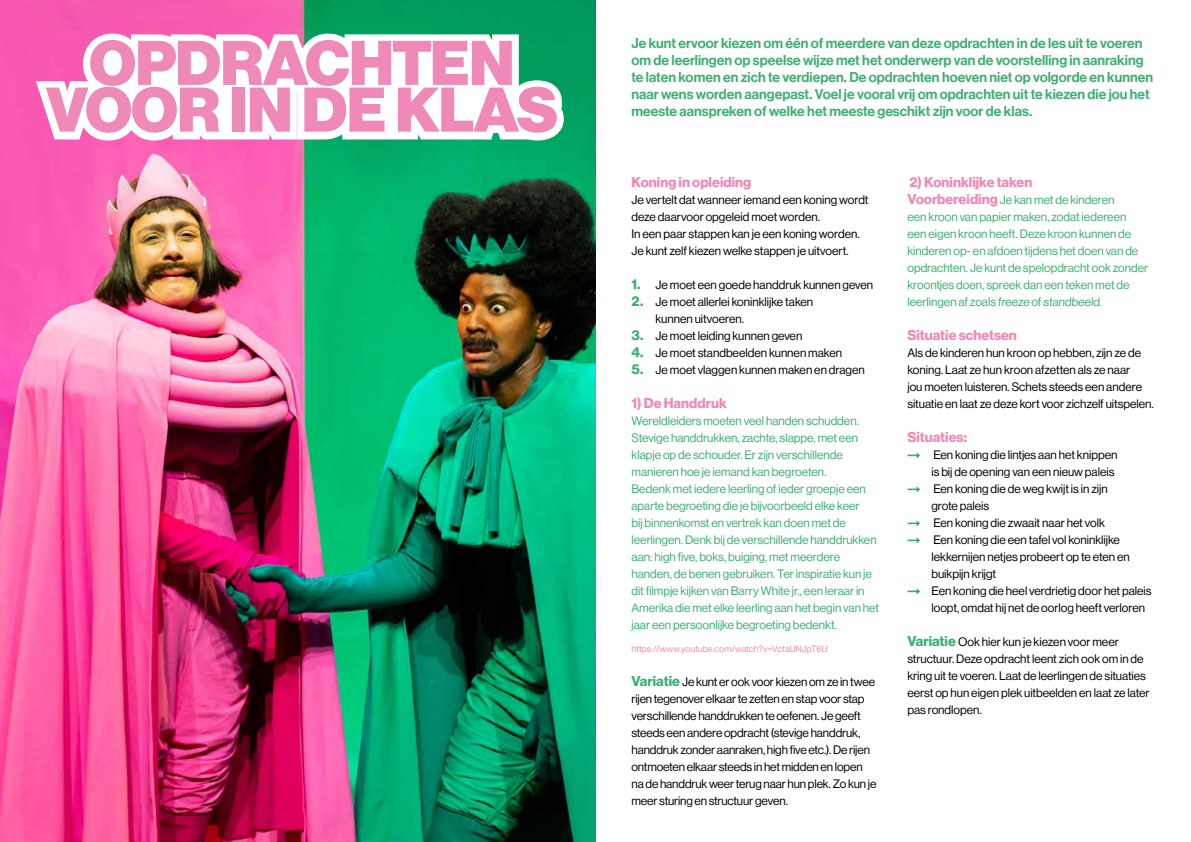
<style>
.page{position:relative;width:1191px;height:842px;background:#fff}
.page>*{position:absolute;margin:0;border:0;box-sizing:border-box;transform-origin:0 0}
.t1{font:14px/17px "Neue Haas Display Mediu";color:#3daf72}
.t2{font:700 14px "Neue Haas Display";letter-spacing:.005em;color:#ef89b7}
.t3{font:12px/17px "Neue Haas Display";color:#000}
.t4{font:12px/17px "Neue Haas Display";color:#3daf72}
.t5{font:9px "Neue Haas Display";letter-spacing:.01em;color:#ef89b7}
.s1{font-weight:700;font-size:14px;color:#3daf72}
.s2{font-weight:700;font-size:14px;color:#ef89b7}
.s3{font-family:"Circular Std";font-weight:900;color:#3daf72}
</style>
<div class="page">
<img style="left:0;top:0;width:595px;height:842px">
<svg style="left:36px;top:34px;width:528px;height:107px"></svg>
<svg style="left:46px;top:40px;width:511px;height:93px"></svg>
<p class="t1" style="left:631px;top:35px;width:523px">Je kunt ervoor kiezen om één of meerdere van deze opdrachten in de les uit te voeren om de leerlingen op speelse wijze met het onderwerp van de voorstelling in aanraking te laten komen en zich te verdiepen. De opdrachten hoeven niet op volgorde en kunnen naar wens worden aangepast. Voel je vooral vrij om opdrachten uit te kiezen die jou het meeste aanspreken of welke het meeste geschikt zijn voor de klas.</p>
<p class="t2" style="left:631px;top:174px;width:121px">Koning in opleiding</p>
<p class="t3" style="left:631px;top:191px;width:238px">Je vertelt dat wanneer iemand een koning wordt deze daarvoor opgeleid moet worden.<br>In een paar stappen kan je een koning worden.<br>Je kunt zelf kiezen welke stappen je uitvoert.</p>
<p class="t3" style="left:631px;top:276px;width:243px"><span class="s1">1.</span> Je moet een goede handdruk kunnen geven</p>
<p class="t3" style="left:655px;top:293px;width:159px;text-indent:-24px"><span class="s1">2.</span> Je moet allerlei koninklijke taken kunnen uitvoeren.</p>
<p class="t3" style="left:631px;top:327px;width:172px"><span class="s1">3.</span> Je moet leiding kunnen geven</p>
<p class="t3" style="left:631px;top:344px;width:212px"><span class="s1">4.</span> Je moet standbeelden kunnen maken</p>
<p class="t3" style="left:631px;top:361px;width:235px"><span class="s1">5.</span> Je moet vlaggen kunnen maken en dragen</p>
<p class="t2" style="left:631px;top:394px;width:97px">1) De Handdruk</p>
<p class="t4" style="left:631px;top:412px;width:249px">Wereldleiders moeten veel handen schudden.<br>Stevige handdrukken, zachte, slappe, met een klapje op de schouder. Er zijn verschillende manieren hoe je iemand kan begroeten.<br>Bedenk met iedere leerling of ieder groepje een aparte begroeting die je bijvoorbeeld elke keer<br>bij binnenkomst en vertrek kan doen met de leerlingen. Denk bij de verschillende handdrukken aan: high five, boks, buiging, met meerdere handen, de benen gebruiken. Ter inspiratie kun je dit filmpje kijken van Barry White jr., een leraar in Amerika die met elke leerling aan het begin van het jaar een persoonlijke begroeting bedenkt.</p>
<p class="t5" style="left:631px;top:643px;width:198px">https://www.youtube.com/watch?v=VctaUNJpT6U</p>
<p class="t3" style="left:631px;top:673px;width:246px"><span class="s1">Variatie</span> Je kunt er ook voor kiezen om ze in twee rijen tegenover elkaar te zetten en stap voor stap verschillende handdrukken te oefenen. Je geeft steeds een andere opdracht (stevige handdruk, handdruk zonder aanraken, high five etc.). De rijen ontmoeten elkaar steeds in het midden en lopen na de handdruk weer terug naar hun plek. Zo kun je meer sturing en structuur geven.</p>
<p class="t2" style="left:909px;top:174px;width:125px">2) Koninklijke taken</p>
<p class="t4" style="left:907px;top:191px;width:242px"><span class="s2">Voorbereiding</span> Je kan met de kinderen<br>een kroon van papier maken, zodat iedereen een eigen kroon heeft. Deze kroon kunnen de kinderen op- en afdoen tijdens het doen van de opdrachten. Je kunt de spelopdracht ook zonder kroontjes doen, spreek dan een teken met de leerlingen af zoals freeze of standbeeld.</p>
<p class="t2" style="left:907px;top:327px;width:111px">Situatie schetsen</p>
<p class="t3" style="left:907px;top:344px;width:248px">Als de kinderen hun kroon op hebben, zijn ze de koning. Laat ze hun kroon afzetten als ze naar<br>jou moeten luisteren. Schets steeds een andere situatie en laat ze deze kort voor zichzelf uitspelen.</p>
<p class="t2" style="left:907px;top:428px;width:61px">Situaties:</p>
<p class="t3" style="left:907px;top:446px;width:211px;text-align:right"><span class="s3">→</span> Een koning die lintjes aan het knippen is bij de opening van een nieuw paleis</p>
<p class="t3" style="left:931px;top:480px;width:178px;text-indent:-24px"><span class="s3">→</span> Een koning die de weg kwijt is in zijn grote paleis</p>
<p class="t3" style="left:907px;top:514px;width:199px"><span class="s3">→</span> Een koning die zwaait naar het volk</p>
<p class="t3" style="left:931px;top:531px;width:200px;text-indent:-24px"><span class="s3">→</span> Een koning die een tafel vol koninklijke lekkernijen netjes probeert op te eten en buikpijn krijgt</p>
<p class="t3" style="left:931px;top:582px;width:222px;text-indent:-24px"><span class="s3">→</span> Een koning die heel verdrietig door het paleis loopt, omdat hij net de oorlog heeft verloren</p>
<p class="t3" style="left:907px;top:633px;width:244px"><span class="s1">Variatie</span> Ook hier kun je kiezen voor meer structuur. Deze opdracht leent zich ook om in de kring uit te voeren. Laat de leerlingen de situaties eerst op hun eigen plek uitbeelden en laat ze later pas rondlopen.</p>
</div>
